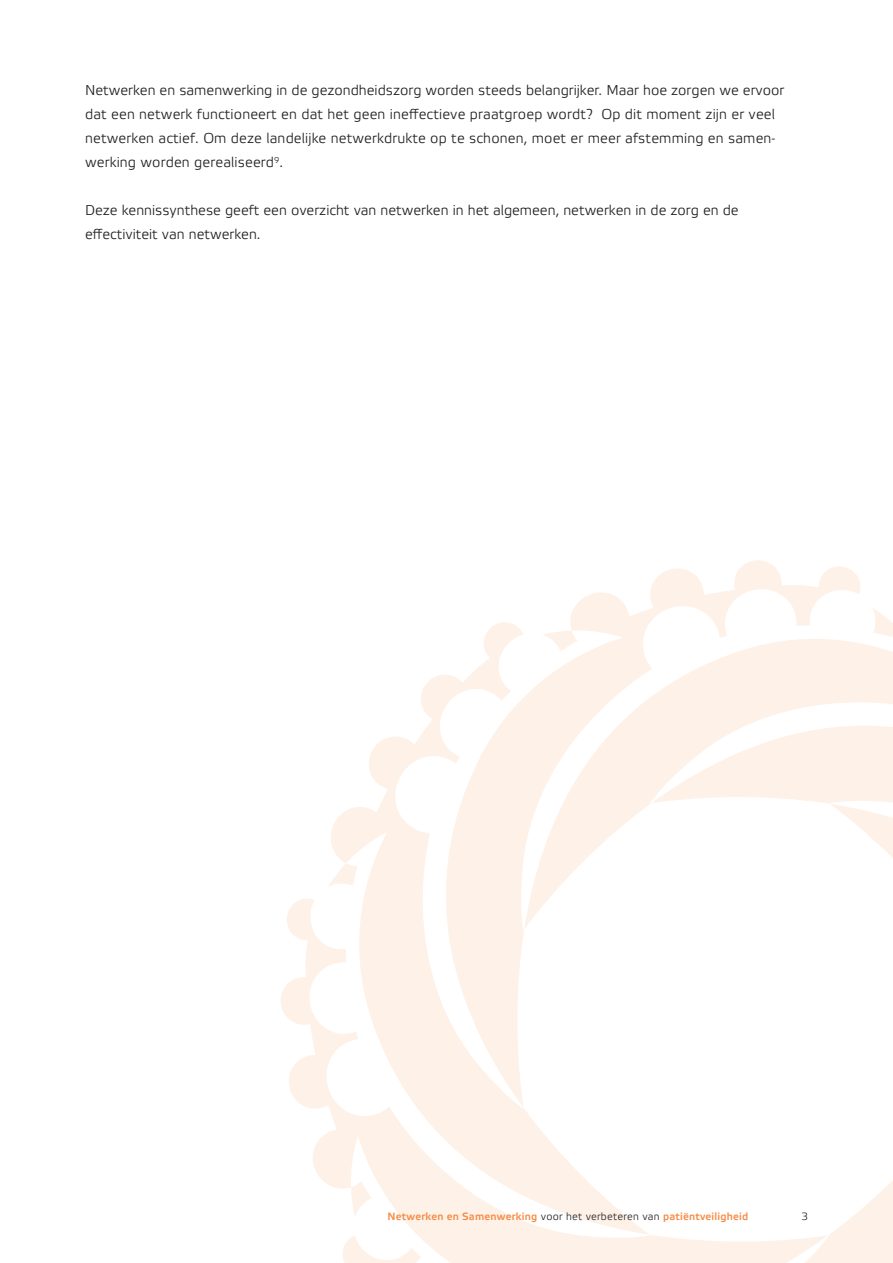
<style>
.page{position:relative;width:893px;height:1263px;background:#fff}
.page>*{position:absolute;margin:0;border:0;box-sizing:border-box;transform-origin:0 0}
.tekst{font:14.25px/24px "Etelka Light Pro";color:#231f20}
.t1{font:700 10.5px "Etelka Light Pro";letter-spacing:.02em;color:#f68c45}
.t2{font:10.5px "Etelka Light Pro";color:#231f20}
.s1{font-weight:400;color:#231f20}
</style>
<div class="page">
<svg style="left:861px;top:643px;width:32px;height:61px;background:#fef2e9"></svg>
<svg style="left:331px;top:736px;width:79px;height:162px;fill:#fef1e7"></svg>
<svg style="left:828px;top:1180px;width:65px;height:83px;fill:#fef1e7"></svg>
<svg style="left:861px;top:726px;width:32px;height:132px;fill:#fef1e7"></svg>
<svg style="left:872px;top:608px;width:21px;height:29px"></svg>
<svg style="left:410px;top:560px;width:451px;height:338px"></svg>
<svg style="left:281px;top:898px;width:547px;height:365px"></svg>
<svg style="left:329px;top:863px;width:28px;height:24px"></svg>
<p class="tekst" style="left:85px;top:79px;width:701px">Netwerken en samenwerking in de gezondheidszorg worden steeds belangrijker. Maar hoe zorgen we ervoor dat een netwerk functioneert en dat het geen ineffectieve praatgroep wordt? Op dit moment zijn er veel netwerken actief. Om deze landelijke netwerkdrukte op te schonen, moet er meer afstemming en samen&shy;werking worden gerealiseerd<sup>9</sup>.</p>
<p class="tekst" style="left:85px;top:199px;width:655px">Deze kennissynthese geeft een overzicht van netwerken in het algemeen, netwerken in de zorg en de</p>
<p class="tekst" style="left:85px;top:223px;width:177px">effectiviteit van netwerken.</p>
<p class="t1" style="left:387px;top:1210px;width:362px">Netwerken en Samenwerking <span class="s1">voor het verbeteren van</span> patiëntveiligheid</p>
<p class="t2" style="left:801px;top:1210px;width:8px">3</p>
</div>
